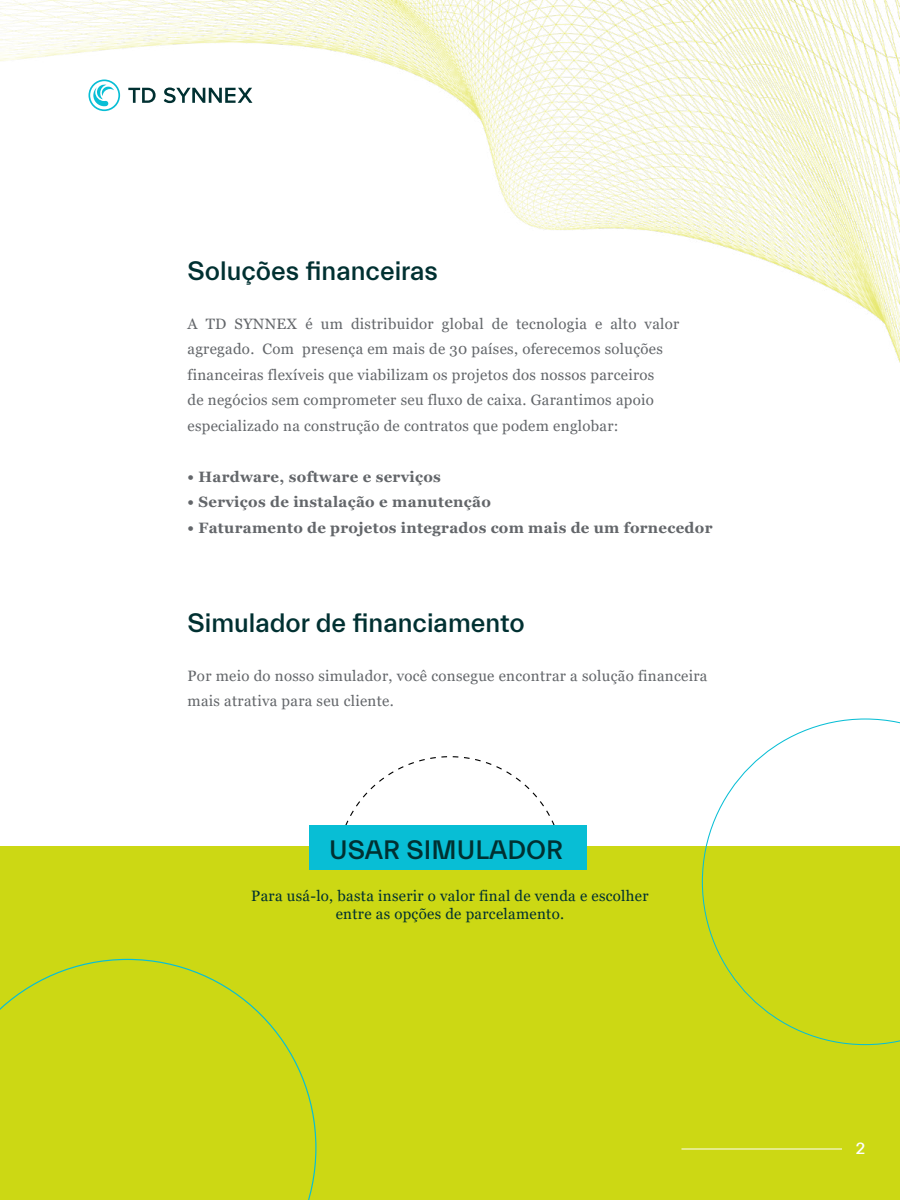
<style>
.page{position:relative;width:900px;height:1200px;background:#fff}
.page>*{position:absolute;margin:0;border:0;box-sizing:border-box;transform-origin:0 0}
.t1{font:500 27px "Everett";color:#003031}
.t2{font:500 16.5px "Everett";color:#fff}
.t3{font:15px/25.5px "Georgia";letter-spacing:.02em;color:#63666a}
.t4{font:700 15px "Georgia";letter-spacing:.02em;color:#63666a}
.t5{font:15px/18px "Georgia";letter-spacing:.02em;color:#003031;text-align:center}
</style>
<div class="page">
<svg style="left:345px;top:756px;width:210px;height:69px"></svg>
<div style="left:0;top:846px;width:900px;height:354px;background:#ccd814"></div>
<img style="left:0;top:0;width:900px;height:363px">
<div style="left:309px;top:825px;width:277px;height:45px;background:#08bed5"></div>
<svg style="left:88px;top:80px;width:32px;height:31px"></svg>
<svg style="left:128px;top:88px;width:28px;height:15px"></svg>
<svg style="left:164px;top:88px;width:88px;height:15px"></svg>
<svg style="left:0;top:959px;width:316px;height:241px"></svg>
<svg style="left:702px;top:718px;width:198px;height:327px"></svg>
<hr style="left:681px;top:1149px;width:161px;height:1px;background:#fff">
<h1 class="t1" style="left:188px;top:256px;width:252px">Soluções financeiras</h1>
<p class="t3" style="left:188px;top:311px;width:493px">A TD SYNNEX é um distribuidor global de tecnologia e alto valor agregado. Com presença em mais de 30 países, oferecemos soluções financeiras flexíveis que viabilizam os projetos dos nossos parceiros<br>de negócios sem comprometer seu fluxo de caixa. Garantimos apoio especializado na construção de contratos que podem englobar:</p>
<p class="t4" style="left:188px;top:467px;width:255px">• Hardware, software e serviços</p>
<p class="t4" style="left:188px;top:493px;width:305px">• Serviços de instalação e manutenção</p>
<p class="t4" style="left:188px;top:518px;width:527px">• Faturamento de projetos integrados com mais de um fornecedor</p>
<h1 class="t1" style="left:188px;top:608px;width:339px">Simulador de financiamento</h1>
<p class="t3" style="left:188px;top:663px;width:521px">Por meio do nosso simulador, você consegue encontrar a solução financeira mais atrativa para seu cliente.</p>
<h1 class="t1" style="left:329px;top:835px;width:235px">USAR SIMULADOR</h1>
<p class="t5" style="left:251px;top:887px;width:399px">Para usá-lo, basta inserir o valor final de venda e escolher entre as opções de parcelamento.</p>
<p class="t2" style="left:856px;top:1139px;width:11px">2</p>
</div>
